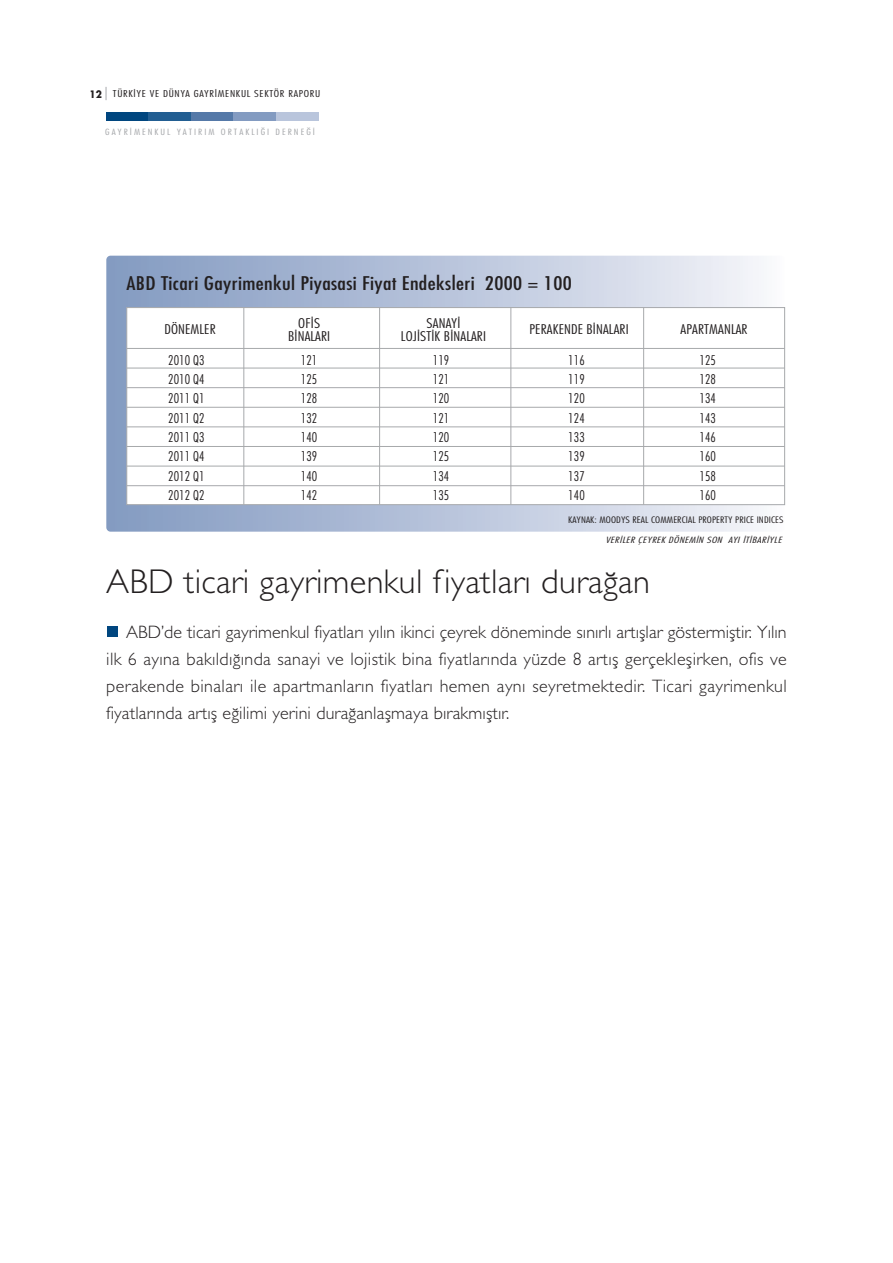
<style>
.page{position:relative;width:893px;height:1263px;background:#fff}
.page>*{position:absolute;margin:0;border:0;box-sizing:border-box;transform-origin:0 0}
.t1{font:34.5px "Gill Sans Light Tr";letter-spacing:.01em;color:#231f20}
.t2{font:18.45px "Futura Cond Nr Tr";letter-spacing:.02em;color:#231f20;scale:1.2 1}
.t3{font:18px/26.7px "Gill Sans Light Tr";letter-spacing:.01em;color:#231f20;text-align:justify}
.t4{font:13.05px "Futura Cond Light Tr";letter-spacing:.01em;color:#231f20}
.t5{font:13.05px/13px "Futura Cond Light Tr";letter-spacing:.01em;color:#231f20;text-align:center;scale:1.2 1}
.t6{font:10.05px "Futura Bold Tr";color:#231f20;scale:.9 1}
.t7{font:9.3px "Futura Cond Light Tr";letter-spacing:.055em;color:#231f20;scale:1.3 1}
.t8{font:8.7px "Futura Cond Light Tr";letter-spacing:.01em;color:#231f20;scale:1.3 1}
.t9{font:italic 8.4px "Futura Cond Light Tr";color:#231f20;scale:1.39 1}
.t10{font:8.4px "Futura Cond Light Tr";letter-spacing:.185em;color:#a7a9ac;scale:1.3 1}
</style>
<div class="page">
<div style="left:106px;top:112px;width:213px;height:9px;background:#b9c5dc"></div>
<div style="left:106px;top:112px;width:42px;height:9px;background:#00467f"></div>
<div style="left:148px;top:112px;width:43px;height:9px;background:#225e92"></div>
<div style="left:191px;top:112px;width:42px;height:9px;background:#5579a8"></div>
<div style="left:233px;top:112px;width:43px;height:9px;background:#839bc1"></div>
<svg style="left:106px;top:87px;width:1px;height:13px"></svg>
<div style="left:106px;top:256px;width:678px;height:276px;background:linear-gradient(to right,#8098bf,#f5f5f9);border-radius:4px"></div>
<div style="left:126px;top:307px;width:659px;height:198px;background:#fff;border:1px solid #a7a9ac"></div>
<hr style="left:127px;top:348px;width:657px;height:1px;background:#a7a9ac">
<hr style="left:127px;top:368px;width:657px;height:1px;background:#a7a9ac">
<hr style="left:127px;top:387px;width:657px;height:1px;background:#a7a9ac">
<hr style="left:127px;top:407px;width:657px;height:1px;background:#a7a9ac">
<hr style="left:127px;top:427px;width:657px;height:1px;background:#a7a9ac">
<hr style="left:127px;top:446px;width:657px;height:1px;background:#a7a9ac">
<hr style="left:127px;top:466px;width:657px;height:1px;background:#a7a9ac">
<hr style="left:127px;top:485px;width:657px;height:1px;background:#a7a9ac">
<hr style="left:243px;top:308px;width:1px;height:197px;background:#a7a9ac">
<hr style="left:379px;top:308px;width:1px;height:197px;background:#a7a9ac">
<hr style="left:510px;top:308px;width:1px;height:197px;background:#a7a9ac">
<hr style="left:643px;top:308px;width:1px;height:197px;background:#a7a9ac">
<div style="left:107px;top:626px;width:11px;height:11px;background:#00467f"></div>
<p class="t6" style="left:90px;top:90px;width:15px">12</p>
<p class="t7" style="left:113px;top:89px;width:161px">TÜRK‹YE VE DÜNYA GAYR‹MENKUL SEKTÖR RAPORU</p>
<p class="t10" style="left:105px;top:128px;width:163px">GAYR‹MENKUL YATIRIM ORTAKLI⁄I DERNE⁄‹</p>
<p class="t2" style="left:126px;top:275px;width:373px">ABD Ticari Gayrimenkul Piyasasi Fiyat Endeksleri 2000 = 100</p>
<p class="t5" style="left:164px;top:324px;width:44px">DÖNEMLER</p>
<p class="t5" style="left:288px;top:317px;width:37px">OF‹S<br>B‹NALARI</p>
<p class="t5" style="left:401px;top:317px;width:72px">SANAY‹<br>LOJ‹ST‹K B‹NALARI</p>
<p class="t5" style="left:529px;top:324px;width:84px">PERAKENDE B‹NALARI</p>
<p class="t5" style="left:680px;top:324px;width:57px">APARTMANLAR</p>
<p class="t4" style="left:168px;top:354px;width:38px">2010 Q3</p>
<p class="t4" style="left:301px;top:354px;width:18px">121</p>
<p class="t4" style="left:433px;top:354px;width:18px">119</p>
<p class="t4" style="left:568px;top:354px;width:18px">116</p>
<p class="t4" style="left:699px;top:354px;width:18px">125</p>
<p class="t4" style="left:168px;top:373px;width:38px">2010 Q4</p>
<p class="t4" style="left:301px;top:373px;width:18px">125</p>
<p class="t4" style="left:433px;top:373px;width:18px">121</p>
<p class="t4" style="left:568px;top:373px;width:18px">119</p>
<p class="t4" style="left:699px;top:373px;width:18px">128</p>
<p class="t4" style="left:168px;top:393px;width:38px">2011 Q1</p>
<p class="t4" style="left:301px;top:393px;width:18px">128</p>
<p class="t4" style="left:433px;top:393px;width:18px">120</p>
<p class="t4" style="left:568px;top:393px;width:18px">120</p>
<p class="t4" style="left:699px;top:393px;width:18px">134</p>
<p class="t4" style="left:168px;top:412px;width:38px">2011 Q2</p>
<p class="t4" style="left:301px;top:412px;width:18px">132</p>
<p class="t4" style="left:433px;top:412px;width:18px">121</p>
<p class="t4" style="left:568px;top:412px;width:18px">124</p>
<p class="t4" style="left:699px;top:412px;width:18px">143</p>
<p class="t4" style="left:168px;top:431px;width:38px">2011 Q3</p>
<p class="t4" style="left:301px;top:431px;width:18px">140</p>
<p class="t4" style="left:433px;top:431px;width:18px">120</p>
<p class="t4" style="left:568px;top:431px;width:18px">133</p>
<p class="t4" style="left:699px;top:431px;width:18px">146</p>
<p class="t4" style="left:168px;top:451px;width:38px">2011 Q4</p>
<p class="t4" style="left:301px;top:451px;width:18px">139</p>
<p class="t4" style="left:433px;top:451px;width:18px">125</p>
<p class="t4" style="left:568px;top:451px;width:18px">139</p>
<p class="t4" style="left:699px;top:451px;width:18px">160</p>
<p class="t4" style="left:168px;top:470px;width:38px">2012 Q1</p>
<p class="t4" style="left:301px;top:470px;width:18px">140</p>
<p class="t4" style="left:433px;top:470px;width:18px">134</p>
<p class="t4" style="left:568px;top:470px;width:18px">137</p>
<p class="t4" style="left:699px;top:470px;width:18px">158</p>
<p class="t4" style="left:168px;top:489px;width:38px">2012 Q2</p>
<p class="t4" style="left:301px;top:489px;width:18px">142</p>
<p class="t4" style="left:433px;top:489px;width:18px">135</p>
<p class="t4" style="left:568px;top:489px;width:18px">140</p>
<p class="t4" style="left:699px;top:489px;width:18px">160</p>
<p class="t8" style="left:568px;top:515px;width:167px">KAYNAK: MOODYS REAL COMMERCIAL PROPERTY PRICE INDICES</p>
<p class="t9" style="left:605px;top:536px;width:130px">VER‹LER ÇEYREK DÖNEM‹N SON AYI ‹T‹BAR‹YLE</p>
<h1 class="t1" style="left:106px;top:569px;width:545px">ABD ticari gayrimenkul fiyatlar› dura€an</h1>
<p class="t3" style="left:106px;top:621px;width:682px;text-indent:20px">ABD’de ticari gayrimenkul fiyatları yılın ikinci çeyrek döneminde sınırlı artıfllar göstermifltir. Yılın ilk 6 ayına bakıldı€ında sanayi ve lojistik bina fiyatlarında yüzde 8 artıfl gerçekleflirken, ofis ve perakende binaları ile apartmanların fiyatları hemen aynı seyretmektedir. Ticari gayrimenkul fiyatlarında artıfl e€ilimi yerini dura€anlaflmaya bırakmıfltır.</p>
</div>
